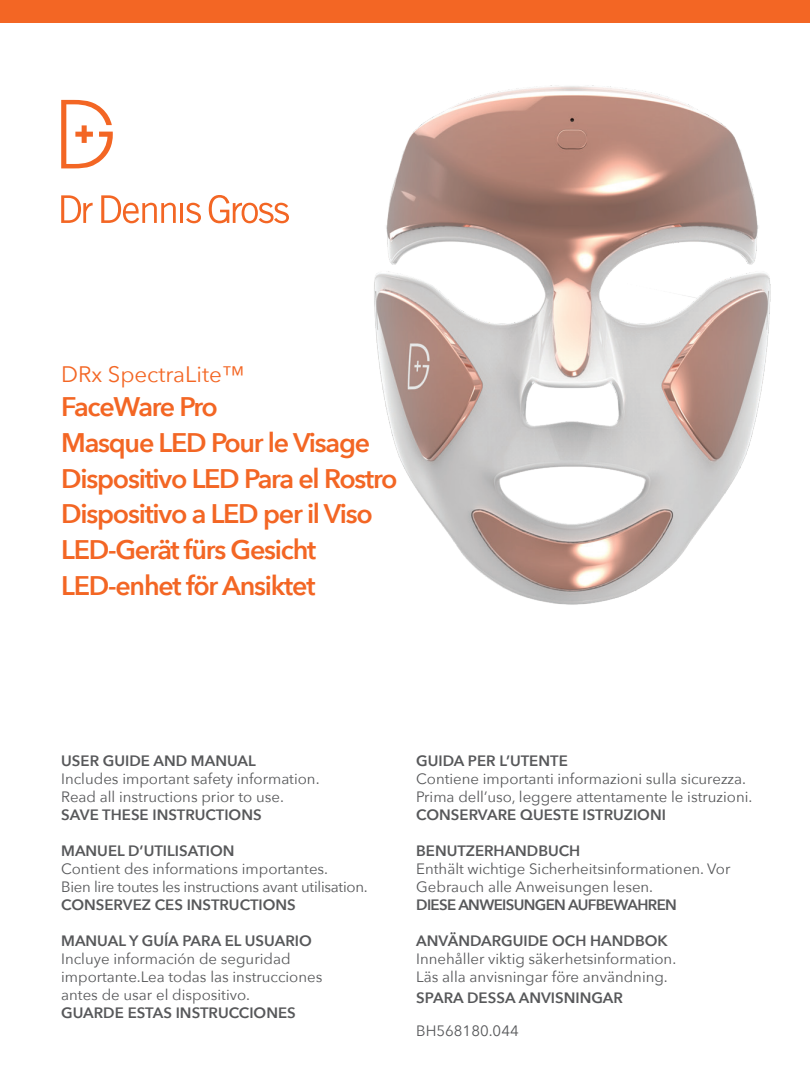
<style>
.page{position:relative;width:810px;height:1080px;background:#fff}
.page>*{position:absolute;margin:0;border:0;box-sizing:border-box;transform-origin:0 0}
.t1{font:600 26.75px/35.8px "Avenir Next";letter-spacing:-.045em;color:#f36624}
.t2{font:22.25px "Avenir Next";color:#f36624}
.t3{font:15px/18px "Avenir Next";color:#57585a}
.t4{font:600 15px "Avenir Next";color:#57585a}
.t5{font:15px/18px "Avenir Next";letter-spacing:-.02em;color:#57585a}
.t6{font:600 15px "Avenir Next";letter-spacing:-.045em;color:#57585a}
</style>
<div class="page">
<img style="left:374px;top:85px;width:397px;height:520px">
<div style="left:0;top:0;width:810px;height:22px;background:#f36624"></div>
<svg style="left:61px;top:100px;width:52px;height:68px"></svg>
<svg style="left:61px;top:195px;width:32px;height:28px"></svg>
<svg style="left:101px;top:195px;width:75px;height:28px"></svg>
<hr style="left:180px;top:203px;width:3px;height:20px;background:#f36624">
<svg style="left:186px;top:203px;width:15px;height:20px"></svg>
<svg style="left:209px;top:195px;width:80px;height:28px"></svg>
<h2 class="t2" style="left:61px;top:356px;width:185px">DRx SpectraLite™</h2>
<h1 class="t1" style="left:61px;top:388px;width:338px">FaceWare Pro<br>Masque LED Pour le Visage<br>Dispositivo LED Para el Rostro<br>Dispositivo a LED per il Viso<br>LED-Gerät fürs Gesicht<br>LED-enhet för Ansiktet</h1>
<p class="t4" style="left:61px;top:748px;width:196px">USER GUIDE AND MANUAL</p>
<p class="t3" style="left:61px;top:769px;width:260px">Includes important safety information.<br>Read all instructions prior to use.</p>
<p class="t4" style="left:61px;top:802px;width:202px">SAVE THESE INSTRUCTIONS</p>
<p class="t4" style="left:61px;top:838px;width:175px">MANUEL D’UTILISATION</p>
<p class="t5" style="left:61px;top:859px;width:308px">Contient des informations importantes.<br>Bien lire toutes les instructions avant utilisation.</p>
<p class="t4" style="left:61px;top:892px;width:236px">CONSERVEZ CES INSTRUCTIONS</p>
<p class="t4" style="left:61px;top:928px;width:252px">MANUAL Y GUÍA PARA EL USUARIO</p>
<p class="t3" style="left:61px;top:949px;width:263px">Incluye información de seguridad importante.Lea todas las instrucciones antes de usar el dispositivo.</p>
<p class="t4" style="left:61px;top:1000px;width:236px">GUARDE ESTAS INSTRUCCIONES</p>
<p class="t4" style="left:416px;top:748px;width:153px">GUIDA PER L’UTENTE</p>
<p class="t3" style="left:416px;top:769px;width:338px">Contiene importanti informazioni sulla sicurezza.<br>Prima dell’uso, leggere attentamente le istruzioni.</p>
<p class="t4" style="left:416px;top:802px;width:251px">CONSERVARE QUESTE ISTRUZIONI</p>
<p class="t4" style="left:416px;top:838px;width:166px">BENUTZERHANDBUCH</p>
<p class="t3" style="left:416px;top:859px;width:316px">Enthält wichtige Sicherheitsinformationen. Vor<br>Gebrauch alle Anweisungen lesen.</p>
<p class="t6" style="left:416px;top:892px;width:262px">DIESE ANWEISUNGEN AUFBEWAHREN</p>
<p class="t4" style="left:416px;top:928px;width:253px">ANVÄNDARGUIDE OCH HANDBOK</p>
<p class="t3" style="left:416px;top:949px;width:262px">Innehåller viktig säkerhetsinformation.<br>Läs alla anvisningar före användning.</p>
<p class="t4" style="left:416px;top:985px;width:208px">SPARA DESSA ANVISNINGAR</p>
<p class="t3" style="left:416px;top:1021px;width:104px">BH568180.044</p>
</div>
